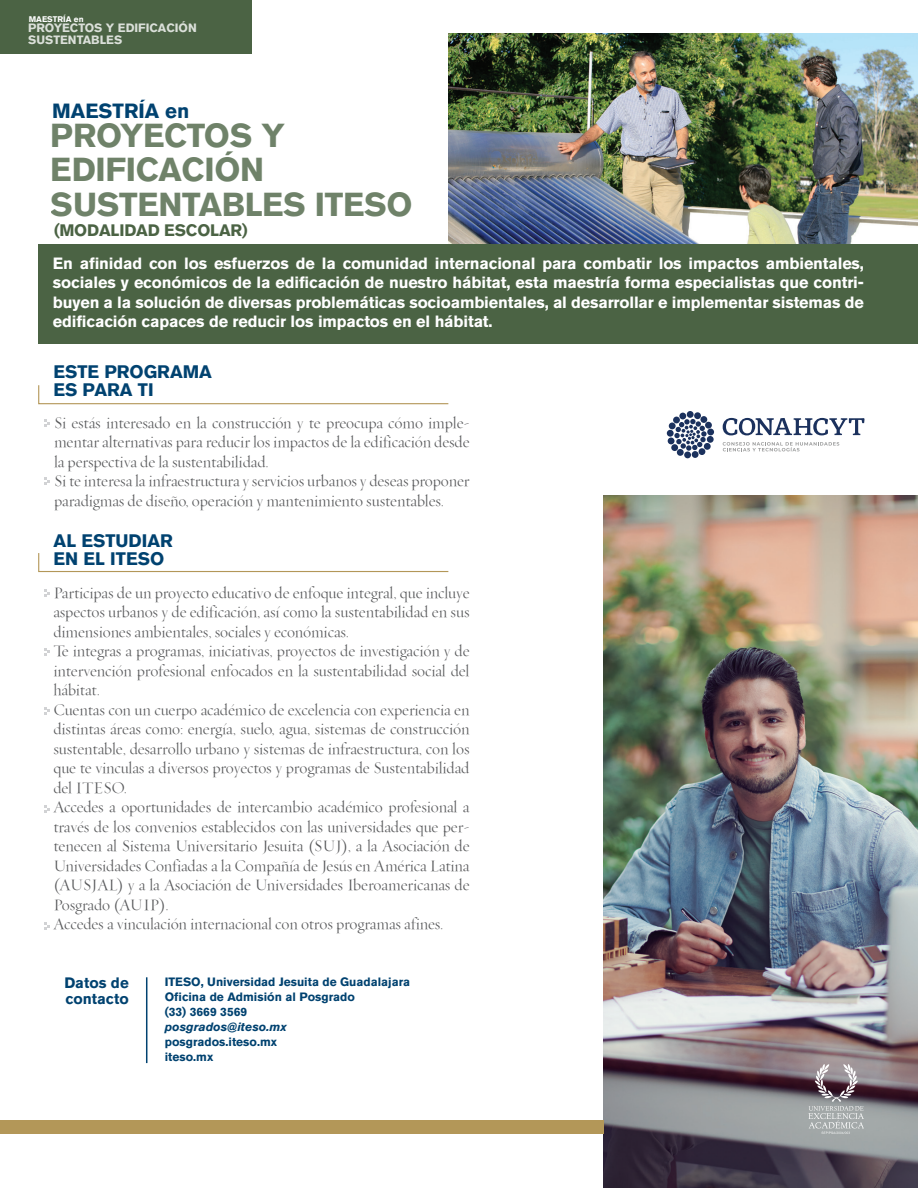
<style>
.page{position:relative;width:918px;height:1188px;background:#fff}
.page>*{position:absolute;margin:0;border:0;box-sizing:border-box;transform-origin:0 0}
.t1{font:700 33px/34.5px "Akzidenz Grotesk BQ";letter-spacing:-.01em;color:#4b6344}
.t2{font:700 20.4px "Akzidenz Grotesk BQ";color:#004270}
.t3{font:700 18px "Akzidenz Grotesk BQ";color:#004270}
.texto_gral{font:16.5px/19.5px "Requiem Fine HTF Roman";letter-spacing:-.01em;color:#57585a;text-align:justify}
.t4{font:700 16.5px "Akzidenz Grotesk BQ";letter-spacing:-.01em;color:#4b6344}
.t5{font:700 16.2px/19.5px "Akzidenz Grotesk BQ";letter-spacing:-.01em;color:#fff;text-align:justify}
.t6{font:700 15px "Akzidenz Grotesk BQ";color:#004270}
.t7{font:700 12px "Akzidenz Grotesk BQ";color:#004270}
.t8{font:700 12px/12px "Akzidenz Grotesk BQ";color:#fff}
.t9{font:italic 700 12px "Akzidenz Grotesk BQ";color:#004270}
.t10{font:700 8.1px "Akzidenz Grotesk BQ";color:#fff}
</style>
<div class="page">
<div style="left:39px;top:244px;width:879px;height:99px;background:#4b6344"></div>
<img style="left:604px;top:496px;width:314px;height:692px">
<img style="left:448px;top:34px;width:470px;height:210px">
<div style="left:0;top:1121px;width:604px;height:13px;background:#b39758"></div>
<svg style="left:38px;top:385px;width:411px;height:20px"></svg>
<svg style="left:38px;top:553px;width:411px;height:20px"></svg>
<svg style="left:44px;top:589px;width:5px;height:8px"></svg>
<hr style="left:146px;top:977px;width:1px;height:86px;background:#004270">
<svg style="left:44px;top:420px;width:5px;height:7px"></svg>
<svg style="left:44px;top:477px;width:5px;height:8px"></svg>
<svg style="left:808px;top:1064px;width:56px;height:70px"></svg>
<div style="left:0;top:0;width:252px;height:54px;background:#4b6344"></div>
<svg style="left:44px;top:648px;width:5px;height:8px"></svg>
<svg style="left:44px;top:707px;width:5px;height:8px"></svg>
<svg style="left:44px;top:805px;width:5px;height:8px"></svg>
<svg style="left:44px;top:922px;width:5px;height:8px"></svg>
<div style="left:707px;top:429px;width:7px;height:6px;background:#1b315d;border-radius:50%"></div>
<div style="left:707px;top:436px;width:7px;height:7px;background:#1b315d;border-radius:50%"></div>
<div style="left:704px;top:443px;width:7px;height:7px;background:#1b315d;border-radius:50%"></div>
<div style="left:699px;top:448px;width:6px;height:7px;background:#1b315d;border-radius:50%"></div>
<div style="left:692px;top:451px;width:7px;height:7px;background:#1b315d;border-radius:50%"></div>
<div style="left:684px;top:452px;width:7px;height:6px;background:#1b315d;border-radius:50%"></div>
<div style="left:677px;top:449px;width:7px;height:7px;background:#1b315d;border-radius:50%"></div>
<div style="left:671px;top:444px;width:7px;height:7px;background:#1b315d;border-radius:50%"></div>
<div style="left:668px;top:438px;width:7px;height:6px;background:#1b315d;border-radius:50%"></div>
<div style="left:667px;top:430px;width:7px;height:7px;background:#1b315d;border-radius:50%"></div>
<div style="left:705px;top:422px;width:7px;height:7px;background:#1b315d;border-radius:50%"></div>
<div style="left:700px;top:416px;width:7px;height:7px;background:#1b315d;border-radius:50%"></div>
<div style="left:694px;top:412px;width:7px;height:7px;background:#1b315d;border-radius:50%"></div>
<div style="left:687px;top:411px;width:7px;height:7px;background:#1b315d;border-radius:50%"></div>
<div style="left:679px;top:413px;width:7px;height:6px;background:#1b315d;border-radius:50%"></div>
<div style="left:673px;top:417px;width:7px;height:6px;background:#1b315d;border-radius:50%"></div>
<div style="left:669px;top:423px;width:7px;height:6px;background:#1b315d;border-radius:50%"></div>
<svg style="left:723px;top:418px;width:142px;height:17px"></svg>
<svg style="left:723px;top:442px;width:116px;height:9px"></svg>
<svg style="left:674px;top:419px;width:33px;height:32px"></svg>
<p class="t10" style="left:29px;top:14px;width:56px">MAESTRÍA en</p>
<p class="t8" style="left:28px;top:22px;width:170px">PROYECTOS Y EDIFICACIÓN<br>SUSTENTABLES</p>
<p class="t2" style="left:52px;top:99px;width:139px">MAESTRÍA en</p>
<h1 class="t1" style="left:51px;top:118px;width:363px">PROYECTOS Y<br>EDIFICACIÓN<br>SUSTENTABLES ITESO</h1>
<p class="t4" style="left:54px;top:220px;width:195px">(MODALIDAD ESCOLAR)</p>
<p class="t5" style="left:53px;top:253px;width:813px">En afinidad con los esfuerzos de la comunidad internacional para combatir los impactos ambientales, sociales y económicos de la edificación de nuestro hábitat, esta maestría forma especialistas que contri&shy;buyen a la solución de diversas problemáticas socioambientales, al desarrollar e implementar sistemas de edificación capaces de reducir los impactos en el hábitat.</p>
<p class="t3" style="left:53px;top:361px;width:160px">ESTE PROGRAMA</p>
<p class="t3" style="left:53px;top:379px;width:102px">ES PARA TI</p>
<p class="texto_gral" style="left:54px;top:413px;width:417px">Si estás interesado en la construcción y te preocupa cómo imple&shy;mentar alternativas para reducir los impactos de la edificación desde la perspectiva de la sustentabilidad.</p>
<p class="texto_gral" style="left:54px;top:472px;width:417px">Si te interesa la infraestructura y servicios urbanos y deseas proponer paradigmas de diseño, operación y mantenimiento sustentables.</p>
<p class="t3" style="left:54px;top:530px;width:121px">AL ESTUDIAR</p>
<p class="t3" style="left:54px;top:548px;width:112px">EN EL ITESO</p>
<p class="texto_gral" style="left:53px;top:583px;width:418px">Participas de un proyecto educativo de enfoque integral, que incluye aspectos urbanos y de edificación, así como la sustentabilidad en sus dimensiones ambientales, sociales y económicas.</p>
<p class="texto_gral" style="left:53px;top:642px;width:418px">Te integras a programas, iniciativas, proyectos de investigación y de intervención profesional enfocados en la sustentabilidad social del hábitat.</p>
<p class="texto_gral" style="left:53px;top:700px;width:418px">Cuentas con un cuerpo académico de excelencia con experiencia en distintas áreas como: energía, suelo, agua, sistemas de construcción sustentable, desarrollo urbano y sistemas de infraestructura, con los que te vinculas a diversos proyectos y programas de Sustentabilidad del ITESO.</p>
<p class="texto_gral" style="left:53px;top:798px;width:418px">Accedes a oportunidades de intercambio académico profesional a través de los convenios establecidos con las universidades que per&shy;tenecen al Sistema Universitario Jesuita (SUJ), a la Asociación de Universidades Confiadas a la Compañía de Jesús en América Latina (AUSJAL) y a la Asociación de Universidades Iberoamericanas de Posgrado (AUIP).</p>
<p class="texto_gral" style="left:53px;top:915px;width:392px">Accedes a vinculación internacional con otros programas afines.</p>
<p class="t6" style="left:64px;top:974px;width:66px">Datos de</p>
<p class="t6" style="left:65px;top:990px;width:65px">contacto</p>
<p class="t7" style="left:165px;top:975px;width:247px">ITESO, Universidad Jesuita de Guadalajara</p>
<p class="t7" style="left:165px;top:990px;width:192px">Oficina de Admisión al Posgrado</p>
<p class="t7" style="left:165px;top:1005px;width:84px">(33) 3669 3569</p>
<p class="t9" style="left:165px;top:1019px;width:123px">posgrados@iteso.mx</p>
<p class="t7" style="left:165px;top:1035px;width:114px">posgrados.iteso.mx</p>
<p class="t7" style="left:165px;top:1050px;width:50px">iteso.mx</p>
</div>
